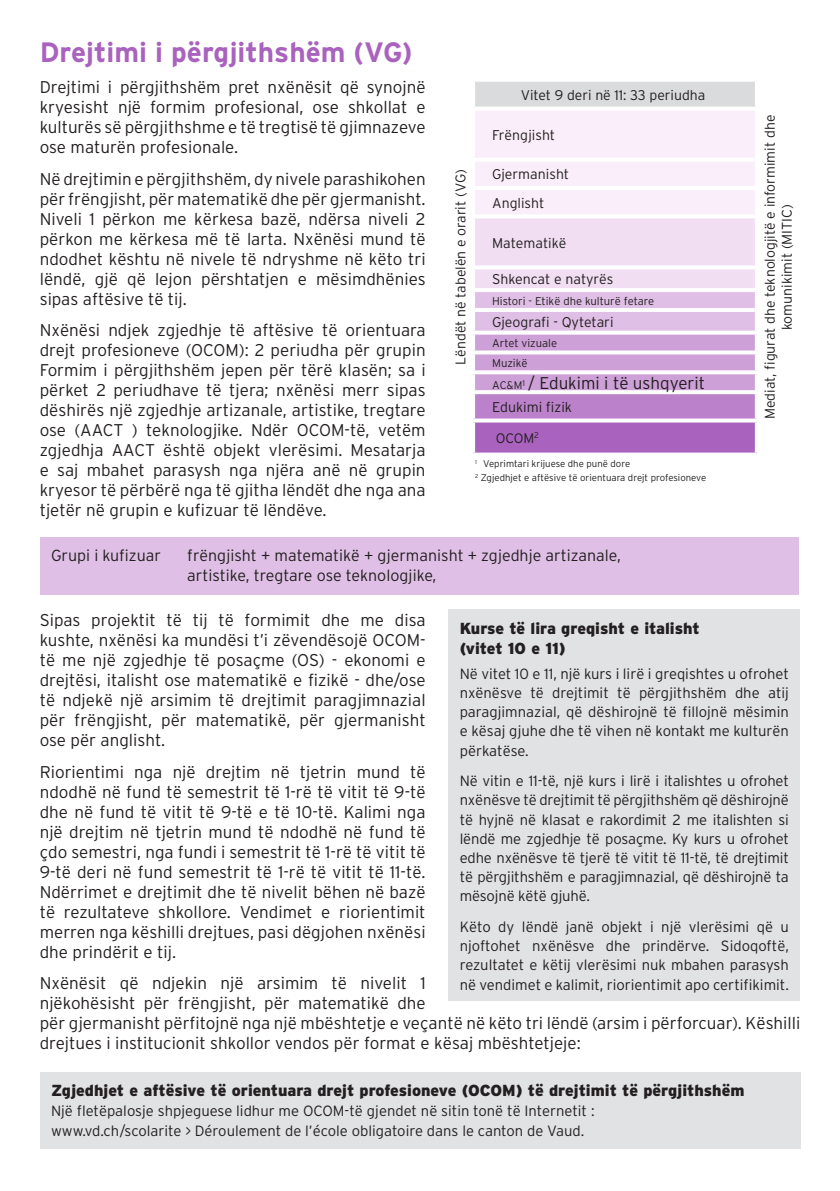
<style>
.page{position:relative;width:840px;height:1191px;background:#fff}
.page>*{position:absolute;margin:0;border:0;box-sizing:border-box;transform-origin:0 0}
.t1{font:700 28px "Interstate";color:#a962be}
.t2{font:300 17px/20px "Interstate";color:#231f20;text-align:justify}
.t3{font:900 16px/20px "Interstate";color:#231f20}
.t4{font:300 16px/19.2px "Interstate";color:#231f20}
.t5{font:300 14.8px/19.2px "Interstate";color:#231f20;text-align:justify}
.t6{font:300 14.2px/28.4px "Interstate";color:#231f20}
.t7{font:300 14px/16.8px "Interstate";color:#231f20;text-align:center}
.t8{font:300 13.8px "Interstate";color:#231f20}
.t9{font:300 11.2px/19.8px "Interstate";color:#231f20}
.t10{font:300 9.6px/14.4px "Interstate";color:#231f20}
.s1{font-size:11.2px}
.s2{font-size:11px}
</style>
<div class="page">
<div style="left:40px;top:537px;width:758px;height:58px;background:#dfbfe6"></div>
<div style="left:40px;top:1072px;width:759px;height:76px;background:#e1e2e4"></div>
<div style="left:473px;top:80px;width:283px;height:29px;background:#dadbdc"></div>
<svg style="left:475px;top:111px;width:279px;height:279px"></svg>
<div style="left:473px;top:392px;width:283px;height:28px;background:#bc81cb"></div>
<div style="left:473px;top:420px;width:283px;height:34px;background:#a962be"></div>
<hr style="left:473px;top:78px;width:283px;height:4px;background:#fff">
<hr style="left:471px;top:82px;width:4px;height:25px;background:#fff">
<svg style="left:754px;top:82px;width:2px;height:25px"></svg>
<hr style="left:471px;top:107px;width:287px;height:4px;background:#fff">
<svg style="left:754px;top:111px;width:1px;height:47px"></svg>
<hr style="left:471px;top:158px;width:287px;height:4px;background:#fff">
<svg style="left:754px;top:162px;width:1px;height:24px"></svg>
<hr style="left:471px;top:186px;width:287px;height:4px;background:#fff">
<svg style="left:754px;top:190px;width:1px;height:24px"></svg>
<hr style="left:471px;top:214px;width:287px;height:4px;background:#fff">
<svg style="left:754px;top:218px;width:1px;height:47px"></svg>
<svg style="left:475px;top:265px;width:280px;height:4px"></svg>
<svg style="left:754px;top:269px;width:1px;height:19px"></svg>
<hr style="left:471px;top:288px;width:287px;height:4px;background:#fff">
<hr style="left:475px;top:308px;width:279px;height:4px;background:#fff">
<svg style="left:473px;top:331px;width:284px;height:4px"></svg>
<svg style="left:754px;top:335px;width:1px;height:15px"></svg>
<svg style="left:473px;top:350px;width:284px;height:4px"></svg>
<svg style="left:754px;top:354px;width:3px;height:16px"></svg>
<svg style="left:473px;top:370px;width:284px;height:4px"></svg>
<svg style="left:754px;top:374px;width:3px;height:16px"></svg>
<svg style="left:473px;top:390px;width:284px;height:4px"></svg>
<hr style="left:471px;top:394px;width:4px;height:24px;background:#fff">
<svg style="left:754px;top:394px;width:3px;height:24px"></svg>
<svg style="left:473px;top:418px;width:284px;height:4px"></svg>
<hr style="left:471px;top:422px;width:4px;height:30px;background:#fff">
<svg style="left:754px;top:422px;width:3px;height:30px"></svg>
<svg style="left:473px;top:452px;width:283px;height:3px"></svg>
<svg style="left:754px;top:292px;width:1px;height:16px"></svg>
<svg style="left:754px;top:312px;width:3px;height:19px"></svg>
<div style="left:448px;top:609px;width:351px;height:391px;background:#e1e2e4"></div>
<h1 class="t1" style="left:40px;top:37px;width:374px">Drejtimi i përgjithshëm (VG)</h1>
<p class="t2" style="left:40px;top:77px;width:387px">Drejtimi i përgjithshëm pret nxënësit që synojnë kryesisht një formim profesional, ose shkollat e kulturës së përgjithshme e të tregtisë të gjimnazeve ose maturën profesionale.</p>
<p class="t2" style="left:40px;top:169px;width:387px">Në drejtimin e përgjithshëm, dy nivele parashikohen për frëngjisht, për matematikë dhe për gjermanisht.<br>Niveli 1 përkon me kërkesa bazë, ndërsa niveli 2 përkon me kërkesa më të larta. Nxënësi mund të ndodhet kështu në nivele të ndryshme në këto tri lëndë, gjë që lejon përshtatjen e mësimdhënies sipas aftësive të tij.</p>
<p class="t2" style="left:40px;top:320px;width:387px">Nxënësi ndjek zgjedhje të aftësive të orientuara drejt profesioneve (OCOM): 2 periudha për grupin Formim i përgjithshëm jepen për tërë klasën; sa i përket 2 periudhave të tjera; nxënësi merr sipas dëshirës një zgjedhje artizanale, artistike, tregtare ose (AACT ) teknologjike. Ndër OCOM-të, vetëm zgjedhja AACT është objekt vlerësimi. Mesatarja e saj mbahet parasysh nga njëra anë në grupin kryesor të përbërë nga të gjitha lëndët dhe nga ana tjetër në grupin e kufizuar të lëndëve.</p>
<p class="t4" style="left:51px;top:546px;width:111px">Grupi i kufizuar</p>
<p class="t4" style="left:187px;top:546px;width:435px">frëngjisht + matematikë + gjermanisht + zgjedhje artizanale, artistike, tregtare ose teknologjike,</p>
<p class="t2" style="left:40px;top:610px;width:387px">Sipas projektit të tij të formimit dhe me disa kushte, nxënësi ka mundësi t’i zëvendësojë OCOM&shy;të me një zgjedhje të posaçme (OS) - ekonomi e drejtësi, italisht ose matematikë e fizikë - dhe/ose të ndjekë një arsimim të drejtimit paragjimnazial për frëngjisht, për matematikë, për gjermanisht ose për anglisht.</p>
<p class="t2" style="left:40px;top:761px;width:387px">Riorientimi nga një drejtim në tjetrin mund të ndodhë në fund të semestrit të 1-rë të vitit të 9-të dhe në fund të vitit të 9-të e të 10-të. Kalimi nga një drejtim në tjetrin mund të ndodhë në fund të çdo semestri, nga fundi i semestrit të 1-rë të vitit të 9-të deri në fund semestrit të 1-rë të vitit të 11-të.<br>Ndërrimet e drejtimit dhe të nivelit bëhen në bazë të rezultateve shkollore. Vendimet e riorientimit merren nga këshilli drejtues, pasi dëgjohen nxënësi dhe prindërit e tij.</p>
<p class="t2" style="left:40px;top:973px;width:761px;text-align:left">Nxënësit që ndjekin një arsimim të nivelit 1<br>njëkohësisht për frëngjisht, për matematikë dhe<br>për gjermanisht përfitojnë nga një mbështetje e veçantë në këto tri lëndë (arsim i përforcuar). Këshilli drejtues i institucionit shkollor vendos për format e kësaj mbështetjeje:</p>
<p class="t3" style="left:51px;top:1080px;width:694px">Zgjedhjet e aftësive të orientuara drejt profesioneve (OCOM) të drejtimit të përgjithshëm</p>
<p class="t5" style="left:51px;top:1100px;width:544px;line-height:20px">Një fletëpalosje shpjeguese lidhur me OCOM-të gjendet në sitin tonë të Internetit : www.vd.ch/scolarite &gt; Déroulement de l’école obligatoire dans le canton de Vaud.</p>
<p class="t7" style="left:520px;top:86px;width:186px">Vitet 9 deri në 11: 33 periudha</p>
<p class="t7" style="left:761px;top:419px;width:306px;rotate:-90deg">Mediat, figurat dhe teknologjitë e informimit dhe komunikimit (MITIC)</p>
<p class="t6" style="left:492px;top:120px;width:65px">Frëngjisht</p>
<p class="t6" style="left:492px;top:160px;width:79px">Gjermanisht<br>Anglisht</p>
<p class="t6" style="left:492px;top:228px;width:76px">Matematikë</p>
<p class="t6" style="left:492px;top:265px;width:123px">Shkencat e natyrës</p>
<p class="t9" style="left:492px;top:290px;width:163px">Histori - Etikë dhe kulturë fetare</p>
<p class="t6" style="left:492px;top:308px;width:123px">Gjeografi - Qytetari</p>
<p class="t9" style="left:492px;top:333px;width:67px">Artet vizuale<br>Muzikë</p>
<p class="t2" style="left:492px;top:373px;width:214px"><span class="s1">A</span><span class="s2">C&amp;M</span><sup>1</sup> / Edukimi i të ushqyerit</p>
<p class="t6" style="left:492px;top:393px;width:81px">Edukimi fizik</p>
<p class="t8" style="left:495px;top:430px;width:45px">OCOM<sup>2</sup></p>
<p class="t10" style="left:475px;top:456px;width:233px"><sup>1</sup> Veprimtari krijuese dhe punë dore<br><sup>2</sup> Zgjedhjet e aftësive të orientuara drejt profesioneve</p>
<p class="t7" style="left:452px;top:365px;width:197px;rotate:-90deg">Lëndët në tabelën e orarit (VG)</p>
<p class="t3" style="left:459px;top:618px;width:241px">Kurse të lira greqisht e italisht (vitet 10 e 11)</p>
<p class="t5" style="left:459px;top:664px;width:330px">Në vitet 10 e 11, një kurs i lirë i greqishtes u ofrohet nxënësve të drejtimit të përgjithshëm dhe atij paragjimnazial, që dëshirojnë të fillojnë mësimin e kësaj gjuhe dhe të vihen në kontakt me kulturën përkatëse.</p>
<p class="t5" style="left:459px;top:771px;width:330px">Në vitin e 11-të, një kurs i lirë i italishtes u ofrohet nxënësve të drejtimit të përgjithshëm që dëshirojnë të hyjnë në klasat e rakordimit 2 me italishten si lëndë me zgjedhje të posaçme. Ky kurs u ofrohet edhe nxënësve të tjerë të vitit të 11-të, të drejtimit të përgjithshëm e paragjimnazial, që dëshirojnë ta mësojnë këtë gjuhë.</p>
<p class="t5" style="left:459px;top:917px;width:330px">Këto dy lëndë janë objekt i një vlerësimi që u njoftohet nxënësve dhe prindërve. Sidoqoftë, rezultatet e këtij vlerësimi nuk mbahen parasysh në vendimet e kalimit, riorientimit apo certifikimit.</p>
</div>
